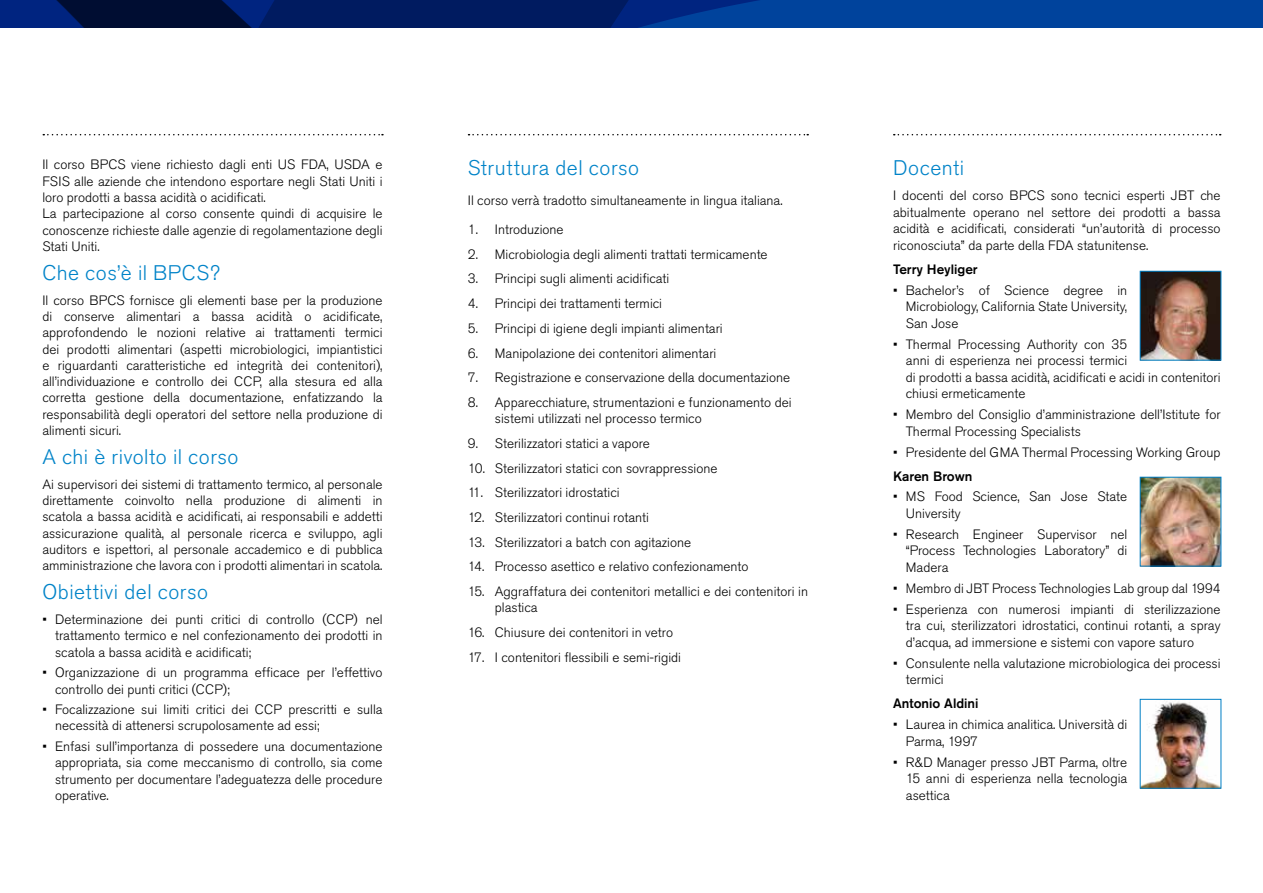
<style>
.page{position:relative;width:1263px;height:893px;background:#fff}
.page>*{position:absolute;margin:0;border:0;box-sizing:border-box;transform-origin:0 0}
.t1{font:300 21px "Akzidenz Grotesk Pro";letter-spacing:.025em;color:#0083c8}
.t2{font:300 13.5px/16.4px "Akzidenz Grotesk Pro";color:#000}
.t3{font:500 13.5px "Akzidenz Grotesk Pro";color:#000}
</style>
<div class="page">
<svg style="left:43px;top:134px;width:340px;height:1px"></svg>
<svg style="left:468px;top:134px;width:340px;height:1px"></svg>
<svg style="left:894px;top:134px;width:327px;height:1px"></svg>
<svg style="left:0;top:0;width:1263px;height:27px;background:#002c79"></svg>
<img style="left:1142px;top:273px;width:77px;height:85px">
<div style="left:1140px;top:271px;width:81px;height:89px;border:1px solid #007fc5"></div>
<img style="left:1142px;top:479px;width:77px;height:85px">
<div style="left:1140px;top:477px;width:81px;height:89px;border:1px solid #007fc5"></div>
<img style="left:1142px;top:701px;width:77px;height:85px">
<p class="t2" style="left:42px;top:156px;width:342px">Il corso BPCS viene richiesto dagli enti US FDA, USDA e FSIS alle aziende che intendono esportare negli Stati Uniti i loro prodotti a bassa acidità o acidificati.<br>La partecipazione al corso consente quindi di acquisire le conoscenze richieste dalle agenzie di regolamentazione degli Stati Uniti.</p>
<h1 class="t1" style="left:42px;top:259px;width:179px">Che cos’è il BPCS?</h1>
<p class="t2" style="left:42px;top:292px;width:342px;text-align:justify">Il corso BPCS fornisce gli elementi base per la produzione di conserve alimentari a bassa acidità o acidificate, approfondendo le nozioni relative ai trattamenti termici dei prodotti alimentari (aspetti microbiologici, impiantistici e riguardanti caratteristiche ed integrità dei contenitori), all’individuazione e controllo dei CCP, alla stesura ed alla corretta gestione della documentazione, enfatizzando la responsabilità degli operatori del settore nella produzione di alimenti sicuri.</p>
<h1 class="t1" style="left:42px;top:443px;width:198px">A chi è rivolto il corso</h1>
<p class="t2" style="left:42px;top:476px;width:342px;text-align:justify">Ai supervisori dei sistemi di trattamento termico, al personale direttamente coinvolto nella produzione di alimenti in scatola a bassa acidità e acidificati, ai responsabili e addetti assicurazione qualità, al personale ricerca e sviluppo, agli auditors e ispettori, al personale accademico e di pubblica amministrazione che lavora con i prodotti alimentari in scatola.</p>
<h1 class="t1" style="left:42px;top:578px;width:167px">Obiettivi del corso</h1>
<p class="t2" style="left:55px;top:611px;width:329px;text-align:justify;text-indent:-13px">• Determinazione dei punti critici di controllo (CCP) nel trattamento termico e nel confezionamento dei prodotti in scatola a bassa acidità e acidificati;</p>
<p class="t2" style="left:55px;top:664px;width:329px;text-indent:-13px">• Organizzazione di un programma efficace per l’effettivo controllo dei punti critici (CCP);</p>
<p class="t2" style="left:55px;top:701px;width:329px;text-indent:-13px">• Focalizzazione sui limiti critici dei CCP prescritti e sulla necessità di attenersi scrupolosamente ad essi;</p>
<p class="t2" style="left:55px;top:738px;width:329px;text-align:justify;text-indent:-13px">• Enfasi sull’importanza di possedere una documentazione appropriata, sia come meccanismo di controllo, sia come strumento per documentare l’adeguatezza delle procedure operative.</p>
<h1 class="t1" style="left:468px;top:154px;width:173px">Struttura del corso</h1>
<p class="t2" style="left:468px;top:192px;width:316px">Il corso verrà tradotto simultaneamente in lingua italiana.</p>
<p class="t2" style="left:468px;top:221px;width:97px">1. Introduzione</p>
<p class="t2" style="left:468px;top:246px;width:301px">2. Microbiologia degli alimenti trattati termicamente</p>
<p class="t2" style="left:468px;top:271px;width:203px">3. Principi sugli alimenti acidificati</p>
<p class="t2" style="left:468px;top:295px;width:196px">4. Principi dei trattamenti termici</p>
<p class="t2" style="left:468px;top:320px;width:256px">5. Principi di igiene degli impianti alimentari</p>
<p class="t2" style="left:468px;top:345px;width:250px">6. Manipolazione dei contenitori alimentari</p>
<p class="t2" style="left:468px;top:369px;width:324px">7. Registrazione e conservazione della documentazione</p>
<p class="t2" style="left:495px;top:394px;width:298px;text-indent:-27px">8. Apparecchiature, strumentazioni e funzionamento dei sistemi utilizzati nel processo termico</p>
<p class="t2" style="left:468px;top:435px;width:184px">9. Sterilizzatori statici a vapore</p>
<p class="t2" style="left:468px;top:460px;width:251px">10. Sterilizzatori statici con sovrappressione</p>
<p class="t2" style="left:468px;top:484px;width:153px">11. Sterilizzatori idrostatici</p>
<p class="t2" style="left:468px;top:509px;width:183px">12. Sterilizzatori continui rotanti</p>
<p class="t2" style="left:468px;top:534px;width:225px">13. Sterilizzatori a batch con agitazione</p>
<p class="t2" style="left:468px;top:559px;width:282px">14. Processo asettico e relativo confezionamento</p>
<p class="t2" style="left:495px;top:583px;width:315px;text-indent:-27px">15. Aggraffatura dei contenitori metallici e dei contenitori in plastica</p>
<p class="t2" style="left:468px;top:624px;width:207px">16. Chiusure dei contenitori in vetro</p>
<p class="t2" style="left:468px;top:649px;width:215px">17. I contenitori flessibili e semi-rigidi</p>
<h1 class="t1" style="left:893px;top:154px;width:73px">Docenti</h1>
<p class="t2" style="left:893px;top:187px;width:329px;text-align:justify">I docenti del corso BPCS sono tecnici esperti JBT che abitualmente operano nel settore dei prodotti a bassa acidità e acidificati, considerati “un’autorità di processo riconosciuta” da parte della FDA statunitense.</p>
<p class="t3" style="left:893px;top:260px;width:86px">Terry Heyliger</p>
<p class="t2" style="left:906px;top:282px;width:223px;text-align:justify;text-indent:-13px">• Bachelor’s of Science degree in Microbiology, California State University, San Jose</p>
<p class="t2" style="left:906px;top:336px;width:316px;text-indent:-13px">• Thermal Processing Authority con 35<br>anni di esperienza nei processi termici<br>di prodotti a bassa acidità, acidificati e acidi in contenitori chiusi ermeticamente</p>
<p class="t2" style="left:906px;top:406px;width:316px;text-indent:-13px">• Membro del Consiglio d’amministrazione dell’Istitute for<br>Thermal Processing Specialists</p>
<p class="t2" style="left:893px;top:444px;width:329px">• Presidente del GMA Thermal Processing Working Group</p>
<p class="t3" style="left:893px;top:467px;width:81px">Karen Brown</p>
<p class="t2" style="left:906px;top:488px;width:223px;text-indent:-13px">• MS Food Science, San Jose State<br>University</p>
<p class="t2" style="left:906px;top:526px;width:223px;text-align:justify;text-indent:-13px">• Research Engineer Supervisor nel “Process Technologies Laboratory” di Madera</p>
<p class="t2" style="left:893px;top:580px;width:329px">• Membro di JBT Process Technologies Lab group dal 1994</p>
<p class="t2" style="left:906px;top:601px;width:316px;text-align:justify;text-indent:-13px">• Esperienza con numerosi impianti di sterilizzazione tra cui, sterilizzatori idrostatici, continui rotanti, a spray d’acqua, ad immersione e sistemi con vapore saturo</p>
<p class="t2" style="left:906px;top:655px;width:316px;text-indent:-13px">• Consulente nella valutazione microbiologica dei processi termici</p>
<p class="t3" style="left:893px;top:695px;width:87px">Antonio Aldini</p>
<p class="t2" style="left:906px;top:716px;width:223px;text-indent:-13px">• Laurea in chimica analitica. Università di<br>Parma, 1997</p>
<p class="t2" style="left:906px;top:753px;width:223px;text-align:justify;text-indent:-13px">• R&amp;D Manager presso JBT Parma, oltre 15 anni di esperienza nella tecnologia asettica</p>
</div>
